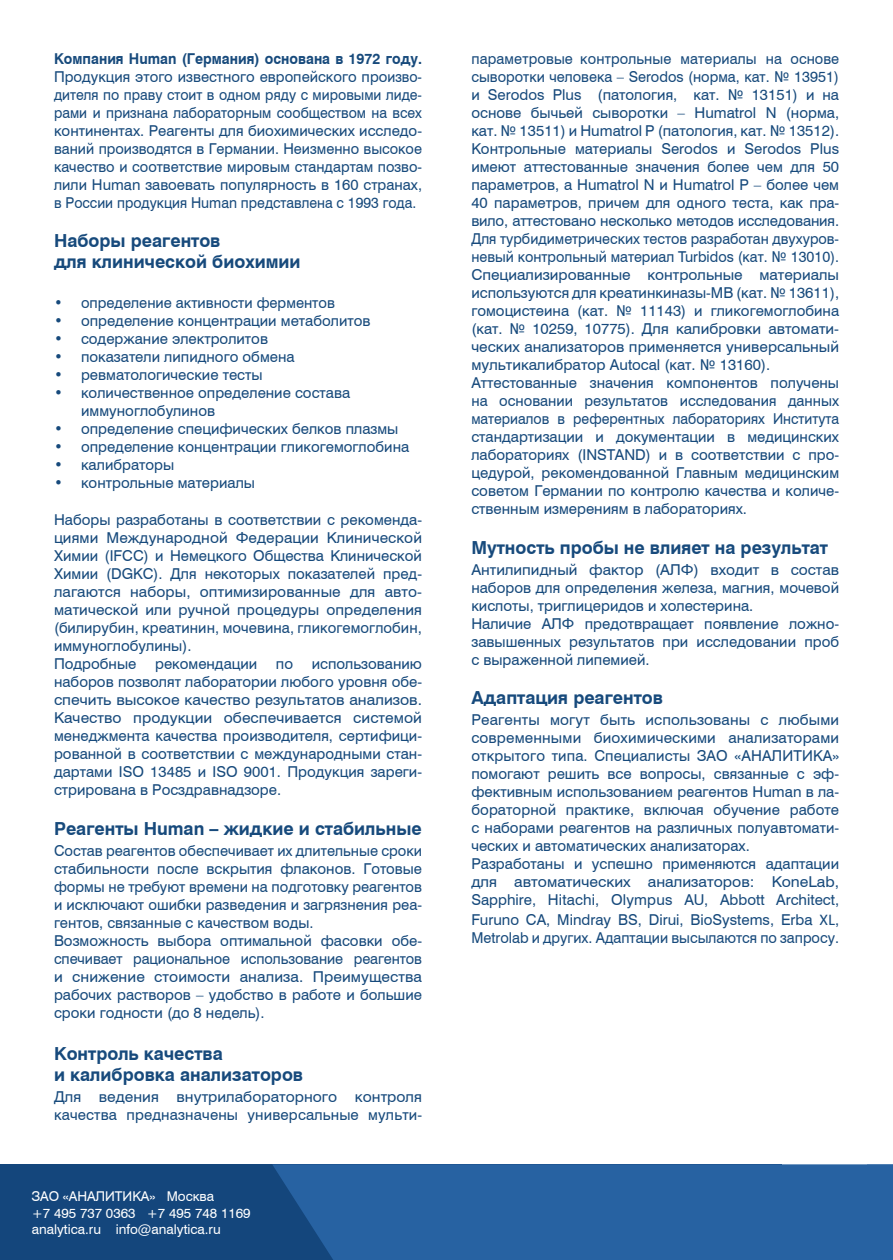
<style>
.page{position:relative;width:893px;height:1260px;background:#fff}
.page>*{position:absolute;margin:0;border:0;box-sizing:border-box;transform-origin:0 0}
.t1{font:700 18px/21px "Swiss 721 BT";color:#174a7c}
.t2{font:15px/18px "Swiss 721 BT";color:#174a7c}
.t3{font:15px/18px "Swiss 721 BT";color:#174a7c;scale:1.04 1}
.t4{font:700 15px "Swiss 721 BT";color:#174a7c;scale:.94 1}
.t5{font:13.5px "Swiss 721 BT";color:#fff}
.s1{font-family:"Calibri";font-size:16.5px}
</style>
<div class="page">
<div style="left:0;top:1164px;width:781px;height:96px;background:#14467c"></div>
<div style="left:272px;top:1164px;width:620px;height:96px;background:#2762a2"></div>
<p class="t4" style="left:54px;top:48px;width:393px">Компания Human (Германия) основана в 1972 году.</p>
<p class="t2" style="left:54px;top:67px;width:369px;text-align:justify">Продукция этого известного европейского произво&shy;дителя по праву стоит в одном ряду с мировыми лиде&shy;рами и признана лабораторным сообществом на всех континентах. Реагенты для биохимических исследо&shy;ваний производятся в Германии. Неизменно высокое качество и соответствие мировым стандартам позво&shy;лили Human завоевать популярность в 160 странах, в России продукция Human представлена с 1993 года.</p>
<p class="t1" style="left:54px;top:229px;width:248px">Наборы реагентов<br>для клинической биохимии</p>
<p class="t2" style="left:54px;top:293px;width:282px">• определение активности ферментов</p>
<p class="t2" style="left:54px;top:311px;width:318px">• определение концентрации метаболитов</p>
<p class="t2" style="left:54px;top:329px;width:215px">• содержание электролитов</p>
<p class="t2" style="left:54px;top:347px;width:242px">• показатели липидного обмена</p>
<p class="t2" style="left:54px;top:365px;width:210px">• ревматологические тесты</p>
<p class="t2" style="left:81px;top:383px;width:270px;text-indent:-27px">• количественное определение состава иммуноглобулинов</p>
<p class="t2" style="left:54px;top:419px;width:346px">• определение специфических белков плазмы</p>
<p class="t2" style="left:54px;top:437px;width:357px">• определение концентрации гликогемоглобина</p>
<p class="t2" style="left:54px;top:455px;width:122px">• калибраторы</p>
<p class="t2" style="left:54px;top:473px;width:202px">• контрольные материалы</p>
<p class="t2" style="left:54px;top:510px;width:369px">Наборы разработаны в соответствии с рекоменда&shy;циями Международной Федерации Клинической Химии (IFCC) и Немецкого Общества Клинической Химии (DGKC). Для некоторых показателей пред&shy;лагаются наборы, оптимизированные для авто&shy;матической или ручной процедуры определения (билирубин, креатинин, мочевина, гликогемоглобин, иммуноглобулины).<br>Подробные рекомендации по использованию наборов позволят лаборатории любого уровня обе&shy;спечить высокое качество результатов анализов.<br>Качество продукции обеспечивается системой менеджмента качества производителя, сертифици&shy;рованной в соответствии с международными стан&shy;дартами ISO 13485 и ISO 9001. Продукция зареги&shy;стрирована в Росздравнадзоре.</p>
<p class="t1" style="left:54px;top:817px;width:369px">Реагенты Human – жидкие и стабильные</p>
<p class="t2" style="left:54px;top:841px;width:369px">Состав реагентов обеспечивает их длительные сроки стабильности после вскрытия флаконов. Готовые формы не требуют времени на подготовку реагентов и исключают ошибки разведения и загрязнения реа&shy;гентов, связанные с качеством воды.<br>Возможность выбора оптимальной фасовки обе&shy;спечивает рациональное использование реагентов и снижение стоимости анализа. Преимущества рабочих растворов – удобство в работе и большие сроки годности (до 8 недель).</p>
<p class="t1" style="left:54px;top:1042px;width:250px">Контроль качества<br>и калибровка анализаторов</p>
<p class="t3" style="left:54px;top:1087px;width:355px">Для ведения внутрилабораторного контроля качества предназначены универсальные мульти-</p>
<p class="t5" style="left:32px;top:1187px;width:184px">ЗАО «АНАЛИТИКА» Москва</p>
<p class="t5" style="left:32px;top:1204px;width:220px">+7 495 737 0363 +7 495 748 1169</p>
<p class="t5" style="left:243px;top:1204px;width:9px">8</p>
<p class="t5" style="left:32px;top:1220px;width:191px">analytica.ru info@analytica.ru</p>
<p class="t2" style="left:471px;top:49px;width:369px">параметровые контрольные материалы на основе сыворотки человека – Serodos (норма, кат. № 13951) и Serodos Plus (патология, кат. № 13151) и на основе бычьей сыворотки – Humatrol N (норма, кат. № 13511) и Humatrol P (патология, кат. № 13512).<br>Контрольные материалы Serodos и Serodos Plus имеют аттестованные значения более чем для 50 параметров, а Humatrol N и Humatrol P – более чем 40 параметров, причем для одного теста, как пра&shy;вило, аттестовано несколько методов исследования.<br>Для турбидиметрических тестов разработан двухуров&shy;невый контрольный материал Turbidos (кат. № 13010).<br>Специализированные контрольные материалы используются для креатинкиназы-MB (кат. № 13611), гомоцистеина (кат. № 11143) и гликогемоглобина (кат. № 10259, 10775). Для калибровки автомати&shy;ческих анализаторов применяется универсальный мультикалибратор Аutocal (кат. № 13160).<br>Аттестованные значения компонентов получены на основании результатов исследования данных материалов в референтных лабораториях Института стандартизации и документации в медицинских лабораториях (INSTAND) и в соответствии с про&shy;цедурой, рекомендованной Главным медицинским советом Германии по контролю качества и количе&shy;ственным измерениям в лабораториях.</p>
<p class="t1" style="left:471px;top:536px;width:358px">Мутность пробы не влияет на результат</p>
<p class="t2" style="left:471px;top:560px;width:369px">Антилипидный фактор (АЛФ) входит в состав наборов для определения железа, магния, мочевой кислоты, триглицеридов и холестерина.<br>Наличие АЛФ предотвращает появление ложно&shy;завышенных результатов при исследовании проб с выраженной липемией.</p>
<p class="t1" style="left:471px;top:687px;width:193px">Адаптация реагентов</p>
<p class="t2" style="left:471px;top:710px;width:369px">Реагенты могут быть использованы с любыми современными биохимическими анализаторами открытого типа. Специалисты ЗАО «АНАЛИТИКА» помогают решить все вопросы, связанные с эф&shy;фективным использованием реагентов Human в ла&shy;бораторной практике, включая обучение работе с наборами реагентов на различных полуавтомати&shy;ческих и автоматических анализаторах.<br>Разработаны и успешно применяются адаптации для автоматических анализаторов: КоnеLab, Sapphire, Hitachi, Olympus AU, Abbott Architect,</p>
<p class="t2" style="left:471px;top:910px;width:369px">Furuno СА, Mindray BS, Dirui, BioSystems, Erba <span class="s1">XL</span>,<br>Metrolab и других. Адаптации высылаются по запросу.</p>
</div>
